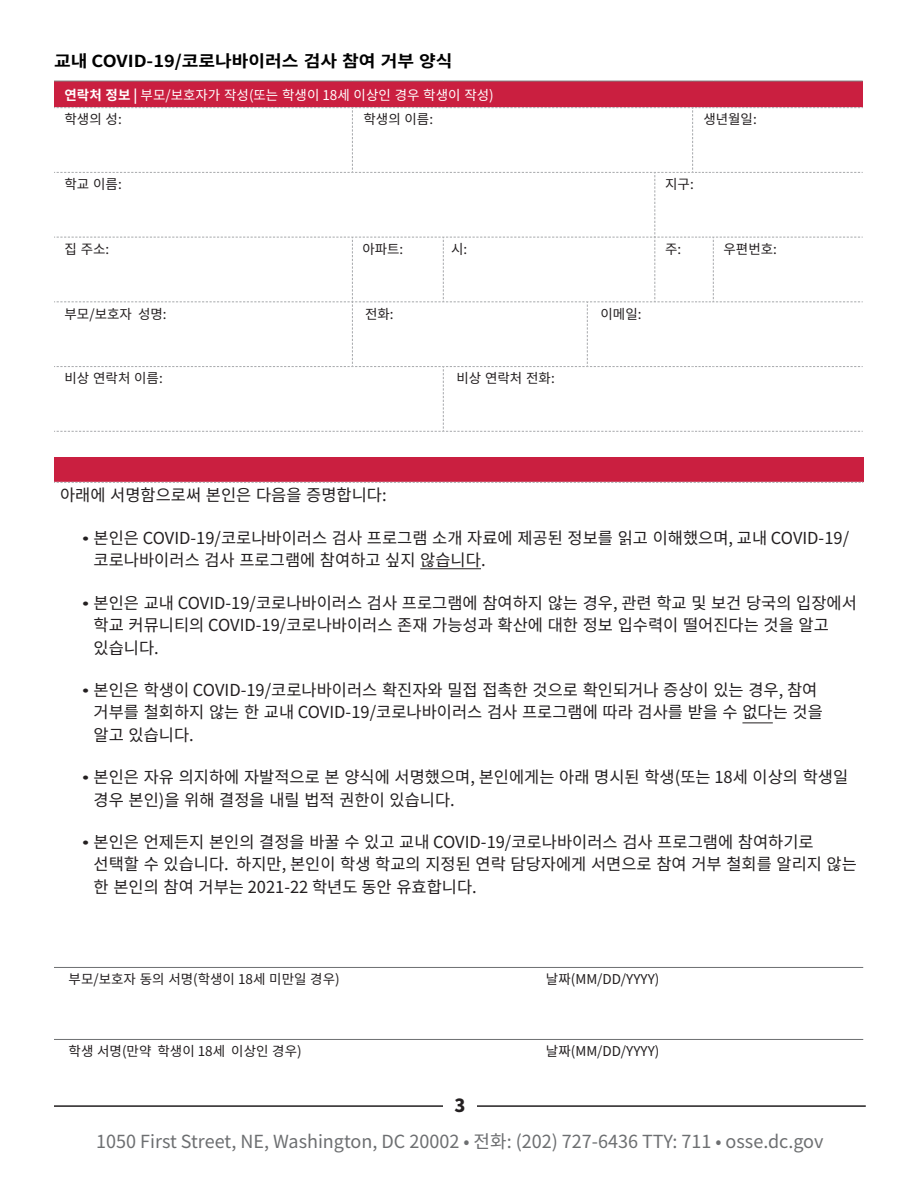
<style>
.page{position:relative;width:918px;height:1188px;background:#fff}
.page>*{position:absolute;margin:0;border:0;box-sizing:border-box;transform-origin:0 0}
.t1{font:18px "Noto Sans KR";color:#6d6f71}
.t2{font:900 18px "Noto Sans KR";color:#231f20}
.t3{font:16.5px/22.5px "Noto Sans KR";color:#231f20}
.t4{font:700 16.5px "Noto Sans KR";color:#000;scale:1.1 1}
.Table_Paragraph{font:13.5px "Noto Sans KR";color:#231f20}
.Table_Paragraph-2{font:13.5px "Noto Sans KR";color:#fff}
.s1{font-weight:700}
.s2{font-family:"Times New Roman"}
</style>
<div class="page">
<hr style="left:54px;top:1105px;width:812px;height:2px;background:#231f20">
<div style="left:443px;top:1088px;width:34px;height:36px;background:#fff"></div>
<div style="left:54px;top:81px;width:809px;height:27px;background:#ca1f40"></div>
<hr style="left:54px;top:81px;width:298px;height:1px;background:#808080">
<hr style="left:352px;top:81px;width:91px;height:1px;background:#808080">
<hr style="left:443px;top:81px;width:144px;height:1px;background:#808080">
<hr style="left:587px;top:81px;width:68px;height:1px;background:#808080">
<hr style="left:655px;top:81px;width:38px;height:1px;background:#808080">
<svg style="left:693px;top:81px;width:20px;height:1px"></svg>
<hr style="left:713px;top:81px;width:150px;height:1px;background:#808080">
<svg style="left:54px;top:107px;width:809px;height:325px"></svg>
<div style="left:54px;top:457px;width:809px;height:25px;background:#ca1f40"></div>
<svg style="left:54px;top:482px;width:809px;height:1px"></svg>
<hr style="left:420px;top:568px;width:61px;height:1px;background:#231f20">
<hr style="left:742px;top:722px;width:31px;height:1px;background:#231f20">
<hr style="left:54px;top:967px;width:809px;height:1px;background:#6d6f71">
<hr style="left:54px;top:1039px;width:809px;height:1px;background:#6d6f71">
<p class="t4" style="left:54px;top:52px;width:364px">교내 COVID-19/코로나바이러스 검사 참여 거부 양식</p>
<p class="Table_Paragraph-2" style="left:65px;top:87px;width:431px"><span class="s1">연락처 정보 |</span> 부모/보호자가 작성(또는 학생이 18세 이상인 경우 학생이 작성)</p>
<p class="Table_Paragraph" style="left:65px;top:112px;width:59px">학생의 성:</p>
<p class="Table_Paragraph" style="left:364px;top:112px;width:71px">학생의 이름:</p>
<p class="Table_Paragraph" style="left:703px;top:112px;width:55px">생년월일:</p>
<p class="Table_Paragraph" style="left:65px;top:177px;width:59px">학교 이름:</p>
<p class="Table_Paragraph" style="left:665px;top:177px;width:30px">지구:</p>
<p class="Table_Paragraph" style="left:65px;top:241px;width:46px">집 주소:</p>
<p class="Table_Paragraph" style="left:362px;top:241px;width:43px">아파트:</p>
<p class="Table_Paragraph" style="left:451px;top:241px;width:18px">시:</p>
<p class="Table_Paragraph" style="left:665px;top:241px;width:18px">주:</p>
<p class="Table_Paragraph" style="left:724px;top:241px;width:55px">우편번호:</p>
<p class="Table_Paragraph" style="left:65px;top:306px;width:104px">부모/보호자 성명:</p>
<p class="Table_Paragraph" style="left:365px;top:306px;width:30px">전화:</p>
<p class="Table_Paragraph" style="left:601px;top:306px;width:43px">이메일:</p>
<p class="Table_Paragraph" style="left:65px;top:371px;width:100px">비상 연락처 이름:</p>
<p class="Table_Paragraph" style="left:457px;top:371px;width:100px">비상 연락처 전화:</p>
<p class="t3" style="left:60px;top:485px;width:328px">아래에 서명함으로써 본인은 다음을 증명합니다:</p>
<p class="t3" style="left:94px;top:527px;width:757px;text-indent:-12px"><span class="s2">•</span> 본인은 COVID-19/코로나바이러스 검사 프로그램 소개 자료에 제공된 정보를 읽고 이해했으며, 교내 COVID-19/ 코로나바이러스 검사 프로그램에 참여하고 싶지 않습니다.</p>
<p class="t3" style="left:94px;top:592px;width:765px;text-indent:-12px"><span class="s2">•</span> 본인은 교내 COVID-19/코로나바이러스 검사 프로그램에 참여하지 않는 경우, 관련 학교 및 보건 당국의 입장에서 학교 커뮤니티의 COVID-19/코로나바이러스 존재 가능성과 확산에 대한 정보 입수력이 떨어진다는 것을 알고 있습니다.</p>
<p class="t3" style="left:94px;top:679px;width:731px;text-indent:-12px"><span class="s2">•</span> 본인은 학생이 COVID-19/코로나바이러스 확진자와 밀접 접촉한 것으로 확인되거나 증상이 있는 경우, 참여 거부를 철회하지 않는 한 교내 COVID-19/코로나바이러스 검사 프로그램에 따라 검사를 받을 수 없다는 것을 알고 있습니다.</p>
<p class="t3" style="left:94px;top:766px;width:756px;text-indent:-12px"><span class="s2">•</span> 본인은 자유 의지하에 자발적으로 본 양식에 서명했으며, 본인에게는 아래 명시된 학생(또는 18세 이상의 학생일 경우 본인)을 위해 결정을 내릴 법적 권한이 있습니다.</p>
<p class="t3" style="left:94px;top:831px;width:765px;text-indent:-12px"><span class="s2">•</span> 본인은 언제든지 본인의 결정을 바꿀 수 있고 교내 COVID-19/코로나바이러스 검사 프로그램에 참여하기로 선택할 수 있습니다. 하지만, 본인이 학생 학교의 지정된 연락 담당자에게 서면으로 참여 거부 철회를 알리지 않는 한 본인의 참여 거부는 2021-22 학년도 동안 유효합니다.</p>
<p class="Table_Paragraph" style="left:69px;top:972px;width:273px">부모/보호자 동의 서명(학생이 18세 미만일 경우)</p>
<p class="Table_Paragraph" style="left:546px;top:972px;width:115px">날짜(MM/DD/YYYY)</p>
<p class="Table_Paragraph" style="left:69px;top:1044px;width:235px">학생 서명(만약 학생이 18세 이상인 경우)</p>
<p class="Table_Paragraph" style="left:546px;top:1044px;width:115px">날짜(MM/DD/YYYY)</p>
<p class="t2" style="left:454px;top:1095px;width:12px">3</p>
<p class="t1" style="left:96px;top:1132px;width:729px">1050 First Street, NE, Washington, DC 20002 • 전화: (202) 727-6436 TTY: 711 • osse.dc.gov</p>
</div>
